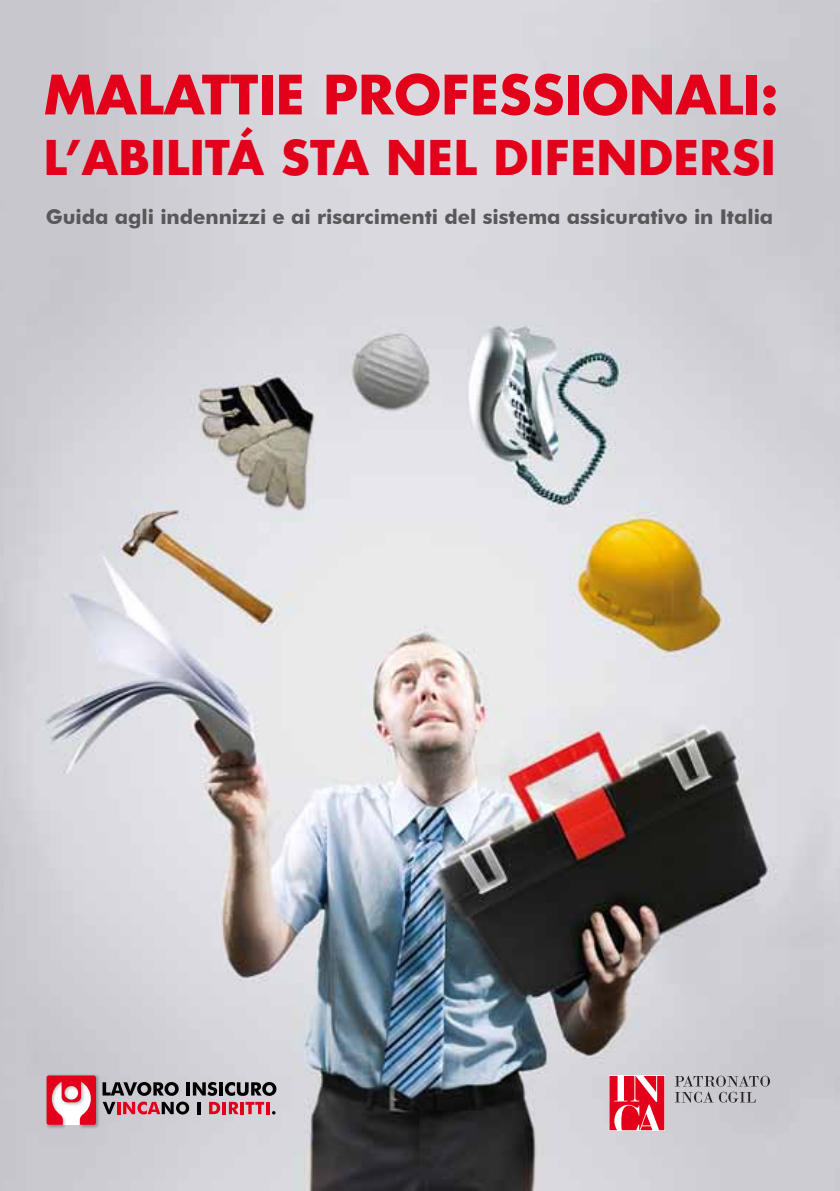
<style>
.page{position:relative;width:840px;height:1191px;background:#fff}
.page>*{position:absolute;margin:0;border:0;box-sizing:border-box;transform-origin:0 0}
.t1{font:700 52.8px "Futura Std";letter-spacing:.005em;color:#e2001a}
.t2{font:700 46.6px "Futura Std";letter-spacing:.01em;color:#e2001a}
.t3{font:700 20.2px "Futura BT";letter-spacing:-.005em;color:#58585a}
</style>
<div class="page">
<img style="left:0;top:0;width:839px;height:1191px">
<svg style="left:674px;top:1075px;width:95px;height:27px;background:#acabaf"></svg>
<svg style="left:609px;top:1075px;width:55px;height:55px"></svg>
<img style="left:43px;top:1072px;width:58px;height:58px">
<svg style="left:47px;top:1075px;width:49px;height:49px"></svg>
<svg style="left:102px;top:1082px;width:76px;height:13px"></svg>
<hr style="left:186px;top:1082px;width:4px;height:13px;background:#000">
<svg style="left:193px;top:1082px;width:83px;height:13px"></svg>
<svg style="left:103px;top:1101px;width:86px;height:13px"></svg>
<svg style="left:197px;top:1101px;width:3px;height:13px"></svg>
<svg style="left:209px;top:1101px;width:11px;height:13px"></svg>
<hr style="left:222px;top:1101px;width:4px;height:13px;background:#e2001a">
<svg style="left:229px;top:1101px;width:46px;height:13px"></svg>
<h1 class="t1" style="left:44px;top:59px;width:735px">MALATTIE PROFESSIONALI:</h1>
<h2 class="t2" style="left:44px;top:126px;width:733px">L’ABILITÁ STA NEL DIFENDERSI</h2>
<p class="t3" style="left:46px;top:205px;width:728px">Guida agli indennizzi e ai risarcimenti del sistema assicurativo in Italia</p>
</div>
